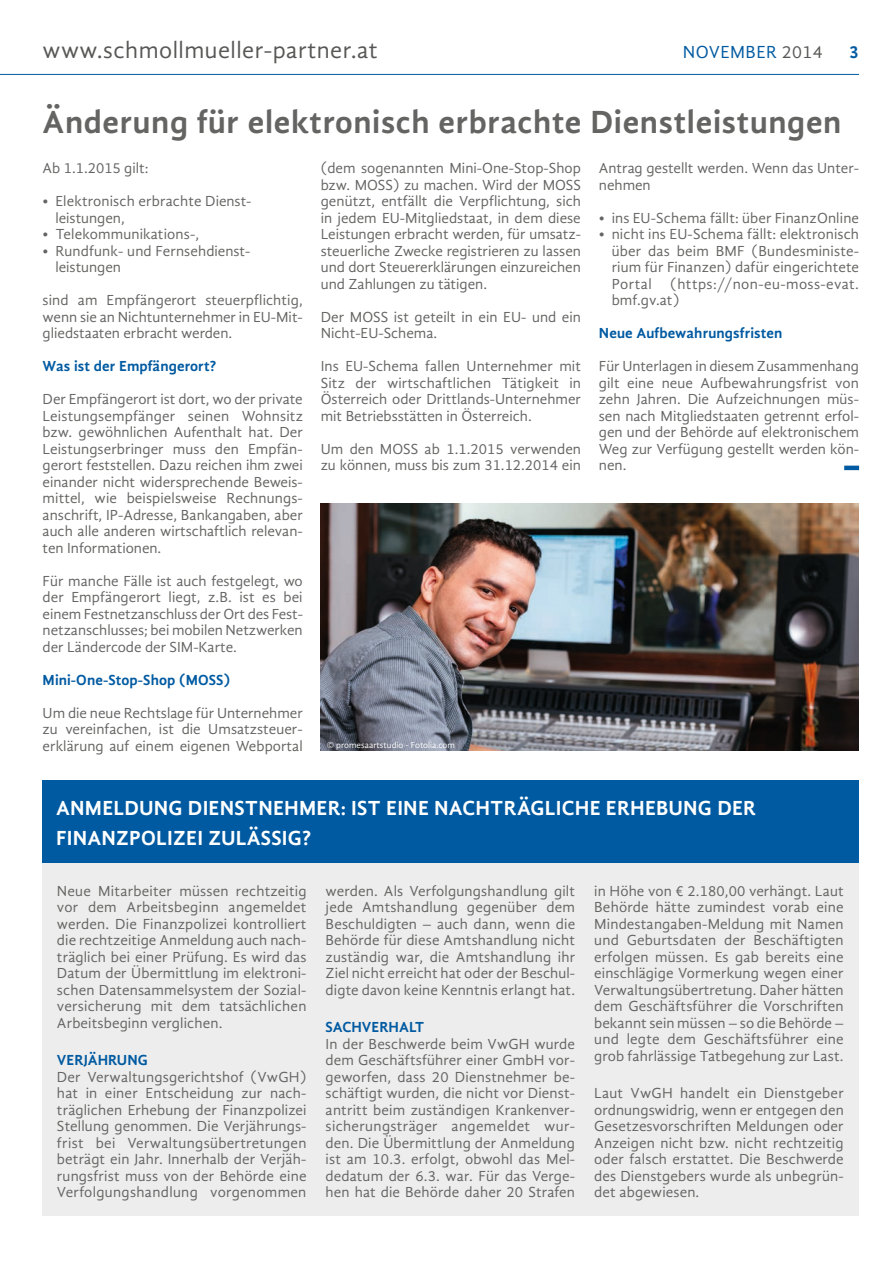
<style>
.page{position:relative;width:893px;height:1263px;background:#fff}
.page>*{position:absolute;margin:0;border:0;box-sizing:border-box;transform-origin:0 0}
.t1{font:700 33px "Gandhi Sans";letter-spacing:.02em;color:#646463}
.t2{font:24px "Gandhi Sans";letter-spacing:.02em;color:#575756}
.t3{font:700 21px/30px "Gandhi Sans";letter-spacing:.01em;color:#fff}
.t4{font:18px "Gandhi Sans";letter-spacing:.025em;color:#005aa1}
.t5{font:700 18px "Gandhi Sans";color:#005aa1}
.t6{font:15px/16.5px "Gandhi Sans";color:#646463;text-align:justify}
.t7{font:700 15px "Gandhi Sans";letter-spacing:.005em;color:#005aa1}
.t8{font:9px "Gandhi Sans";color:#fff}
.s1{color:#575756}
</style>
<div class="page">
<hr style="left:844px;top:466px;width:15px;height:4px;background:#005aa1">
<img style="left:321px;top:503px;width:538px;height:248px">
<div style="left:42px;top:850px;width:816px;height:366px;background:#ededed"></div>
<div style="left:43px;top:781px;width:816px;height:82px;background:#005aa1"></div>
<hr style="left:0;top:74px;width:859px;height:1px;background:#005aa1">
<h2 class="t2" style="left:43px;top:37px;width:337px">www.schmollmueller-partner.at</h2>
<p class="t4" style="left:683px;top:42px;width:141px">NOVEMBER <span class="s1">2014</span></p>
<p class="t5" style="left:849px;top:42px;width:11px">3</p>
<h1 class="t1" style="left:43px;top:102px;width:800px">Änderung für elektronisch erbrachte Dienstleistungen</h1>
<p class="t6" style="left:43px;top:160px;width:107px">Ab 1.1.2015 gilt:</p>
<p class="t6" style="left:55px;top:193px;width:198px;text-indent:-13px">• Elektronisch erbrachte Dienst&shy;leistungen,</p>
<p class="t6" style="left:43px;top:226px;width:158px">• Telekommunikations-,</p>
<p class="t6" style="left:55px;top:242px;width:197px;text-indent:-13px">• Rundfunk- und Fernsehdienst&shy;leistungen</p>
<p class="t6" style="left:43px;top:292px;width:262px">sind am Empfängerort steuerpflichtig, wenn sie an Nichtunternehmer in EU-Mit&shy;gliedstaaten erbracht werden.</p>
<p class="t7" style="left:43px;top:357px;width:175px">Was ist der Empfängerort?</p>
<p class="t6" style="left:43px;top:391px;width:262px">Der Empfängerort ist dort, wo der private Leistungsempfänger seinen Wohnsitz bzw. gewöhnlichen Aufenthalt hat. Der Leistungserbringer muss den Empfän&shy;gerort feststellen. Dazu reichen ihm zwei einander nicht widersprechende Beweis&shy;mittel, wie beispielsweise Rechnungs&shy;anschrift, IP-Adresse, Bankangaben, aber auch alle anderen wirtschaftlich relevan&shy;ten Informationen.</p>
<p class="t6" style="left:43px;top:572px;width:262px">Für manche Fälle ist auch festgelegt, wo der Empfängerort liegt, z.B. ist es bei einem Festnetzanschluss der Ort des Fest&shy;netzanschlusses; bei mobilen Netzwerken der Ländercode der SIM-Karte.</p>
<p class="t7" style="left:43px;top:671px;width:189px">Mini-One-Stop-Shop (MOSS)</p>
<p class="t6" style="left:43px;top:704px;width:262px">Um die neue Rechtslage für Unternehmer zu vereinfachen, ist die Umsatzsteuer&shy;erklärung auf einem eigenen Webportal</p>
<p class="t6" style="left:321px;top:160px;width:262px">(dem sogenannten Mini-One-Stop-Shop bzw. MOSS) zu machen. Wird der MOSS genützt, entfällt die Verpflichtung, sich in jedem EU-Mitgliedstaat, in dem diese Leistungen erbracht werden, für umsatz&shy;steuerliche Zwecke registrieren zu lassen und dort Steuererklärungen einzureichen und Zahlungen zu tätigen.</p>
<p class="t6" style="left:321px;top:308px;width:262px">Der MOSS ist geteilt in ein EU- und ein<br>Nicht-EU-Schema.</p>
<p class="t6" style="left:321px;top:358px;width:262px">Ins EU-Schema fallen Unternehmer mit Sitz der wirtschaftlichen Tätigkeit in Österreich oder Drittlands-Unternehmer mit Betriebsstätten in Österreich.</p>
<p class="t6" style="left:321px;top:440px;width:262px">Um den MOSS ab 1.1.2015 verwenden zu können, muss bis zum 31.12.2014 ein</p>
<p class="t8" style="left:327px;top:739px;width:130px">© promesaartstudio - Fotolia.com</p>
<p class="t6" style="left:599px;top:160px;width:262px">Antrag gestellt werden. Wenn das Unter&shy;nehmen</p>
<p class="t6" style="left:599px;top:209px;width:262px">• ins EU-Schema fällt: über FinanzOnline</p>
<p class="t6" style="left:612px;top:226px;width:249px;text-indent:-13px">• nicht ins EU-Schema fällt: elektronisch über das beim BMF (Bundesministe&shy;rium für Finanzen) dafür eingerichtete Portal (https://non-eu-moss-evat. bmf.gv.at)</p>
<p class="t7" style="left:599px;top:324px;width:185px">Neue Aufbewahrungsfristen</p>
<p class="t6" style="left:599px;top:358px;width:262px">Für Unterlagen in diesem Zusammenhang gilt eine neue Aufbewahrungsfrist von zehn Jahren. Die Aufzeichnungen müs&shy;sen nach Mitgliedstaaten getrennt erfol&shy;gen und der Behörde auf elektronischem Weg zur Verfügung gestellt werden kön&shy;nen.</p>
<h3 class="t3" style="left:56px;top:793px;width:701px">ANMELDUNG DIENSTNEHMER: IST EINE NACHTRÄGLICHE ERHEBUNG DER<br>FINANZPOLIZEI ZULÄSSIG?</h3>
<p class="t6" style="left:57px;top:883px;width:251px">Neue Mitarbeiter müssen rechtzeitig vor dem Arbeitsbeginn angemeldet werden. Die Finanzpolizei kontrolliert die rechtzeitige Anmeldung auch nach&shy;träglich bei einer Prüfung. Es wird das Datum der Übermittlung im elektroni&shy;schen Datensammelsystem der Sozial&shy;versicherung mit dem tatsächlichen Arbeitsbeginn verglichen.</p>
<p class="t7" style="left:57px;top:1051px;width:92px">VERJÄHRUNG</p>
<p class="t6" style="left:57px;top:1068px;width:251px">Der Verwaltungsgerichtshof (VwGH) hat in einer Entscheidung zur nach&shy;träglichen Erhebung der Finanzpolizei Stellung genommen. Die Verjährungs&shy;frist bei Verwaltungsübertretungen beträgt ein Jahr. Innerhalb der Verjäh&shy;rungsfrist muss von der Behörde eine Verfolgungshandlung vorgenommen</p>
<p class="t6" style="left:326px;top:883px;width:251px">werden. Als Verfolgungshandlung gilt jede Amtshandlung gegenüber dem Beschuldigten – auch dann, wenn die Behörde für diese Amtshandlung nicht zuständig war, die Amtshandlung ihr Ziel nicht erreicht hat oder der Beschul&shy;digte davon keine Kenntnis erlangt hat.</p>
<p class="t7" style="left:326px;top:1018px;width:100px">SACHVERHALT</p>
<p class="t6" style="left:326px;top:1035px;width:251px">In der Beschwerde beim VwGH wurde dem Geschäftsführer einer GmbH vor&shy;geworfen, dass 20 Dienstnehmer be&shy;schäftigt wurden, die nicht vor Dienst&shy;antritt beim zuständigen Krankenver&shy;sicherungsträger angemeldet wur&shy;den. Die Übermittlung der Anmeldung ist am 10.3. erfolgt, obwohl das Mel&shy;dedatum der 6.3. war. Für das Verge&shy;hen hat die Behörde daher 20 Strafen</p>
<p class="t6" style="left:594px;top:883px;width:251px">in Höhe von € 2.180,00 verhängt. Laut Behörde hätte zumindest vorab eine Mindestangaben-Meldung mit Namen und Geburtsdaten der Beschäftigten erfolgen müssen. Es gab bereits eine einschlägige Vormerkung wegen einer Verwaltungsübertretung. Daher hätten dem Geschäftsführer die Vorschriften bekannt sein müssen – so die Behörde – und legte dem Geschäftsführer eine grob fahrlässige Tatbegehung zur Last.</p>
<p class="t6" style="left:594px;top:1085px;width:251px">Laut VwGH handelt ein Dienstgeber ordnungswidrig, wenn er entgegen den Gesetzesvorschriften Meldungen oder Anzeigen nicht bzw. nicht rechtzeitig oder falsch erstattet. Die Beschwerde des Dienstgebers wurde als unbegrün&shy;det abgewiesen.</p>
</div>
